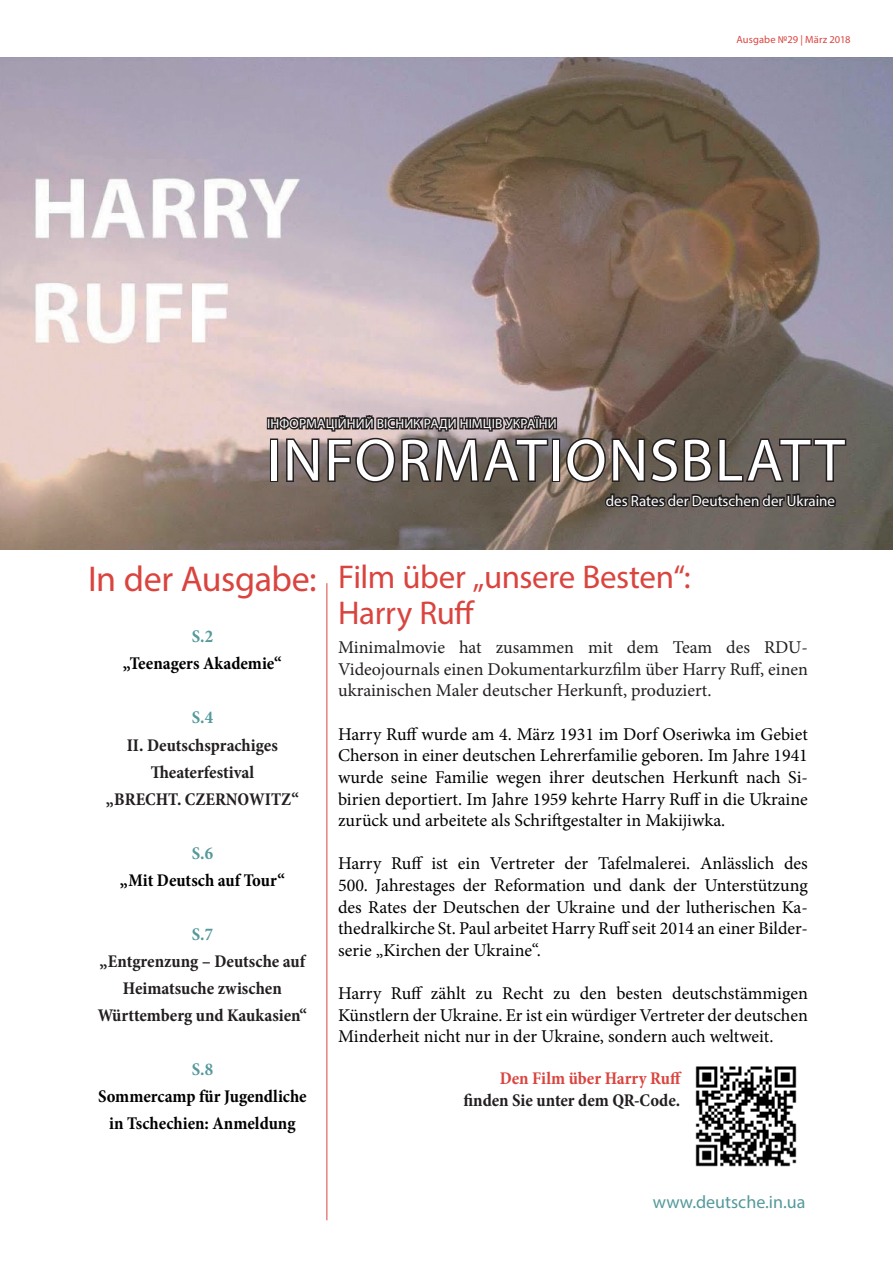
<style>
.page{position:relative;width:893px;height:1263px;background:#fff}
.page>*{position:absolute;margin:0;border:0;box-sizing:border-box;transform-origin:0 0}
.t1{font:60px "Myriad Pro";letter-spacing:.03em;color:#fff}
.t2{font:36px "Myriad Pro";letter-spacing:-.015em;color:#da443f}
.t3{font:33px "Myriad Pro";letter-spacing:-.01em;color:#da443f}
.t4{font:18px/21.6px "Minion Pro";color:#000;text-align:justify}
.t5{font:700 condensed 18px/27px "Minion Pro";color:#231f20;text-align:center}
.t6{font:18px/21.6px "Minion Pro";color:#231f20;text-align:justify}
.t7{font:700 condensed 18px "Minion Pro";color:#000}
.t8{font:700 condensed 18px "Minion Pro";color:#da443f}
.t9{font:18px "Myriad Pro";color:#55999b}
.t10{font:700 condensed 18px "Minion Pro";color:#55999b}
.t11{font:15px "Myriad Pro";color:#fff}
.t12{font:13.5px "Myriad Pro";letter-spacing:.01em;color:#fcfcfc}
.t13{font:10.5px "Myriad Pro";letter-spacing:.01em;color:#da443f}
</style>
<div class="page">
<hr style="left:326px;top:583px;width:1px;height:637px;background:#da443f">
<img style="left:0;top:57px;width:893px;height:493px">
<div style="left:267px;top:417px;width:4px;height:12px;border:3px solid #231f20"></div>
<svg style="left:269px;top:394px;width:579px;height:202px"></svg>
<img style="left:695px;top:1066px;width:102px;height:101px">
<p class="t13" style="left:736px;top:33px;width:116px">Ausgabe №29 | März 2018</p>
<p class="t12" style="left:267px;top:415px;width:291px">ІНФОРМАЦІЙНИЙ ВІСНИК РАДИ НІМЦІВ УКРАЇНИ</p>
<p class="t1" style="left:267px;top:423px;width:579px">INFORMATIONSBLATT</p>
<p class="t11" style="left:606px;top:491px;width:231px">des Rates der Deutschen der Ukraine</p>
<p class="t2" style="left:88px;top:557px;width:230px">In der Ausgabe:</p>
<p class="t10" style="left:192px;top:624px;width:23px">S.2</p>
<p class="t7" style="left:123px;top:651px;width:160px">„Teenagers Akademie“</p>
<p class="t10" style="left:192px;top:705px;width:23px">S.4</p>
<p class="t5" style="left:127px;top:731px;width:153px">ІІ. Deutschsprachiges</p>
<p class="t5" style="left:151px;top:758px;width:105px">Theaterfestival</p>
<p class="t5" style="left:106px;top:785px;width:194px">„BRECHT. CZERNOWITZ“</p>
<p class="t10" style="left:192px;top:840px;width:23px">S.6</p>
<p class="t7" style="left:120px;top:867px;width:166px">„Mit Deutsch auf Tour“</p>
<p class="t10" style="left:192px;top:921px;width:23px">S.7</p>
<p class="t5" style="left:99px;top:947px;width:207px">„Entgrenzung – Deutsche auf<br>Heimatsuche zwischen</p>
<p class="t5" style="left:98px;top:1001px;width:211px">Württemberg und Kaukasien“</p>
<p class="t10" style="left:192px;top:1056px;width:23px">S.8</p>
<p class="t7" style="left:98px;top:1083px;width:210px">Sommercamp für Jugendliche</p>
<p class="t7" style="left:109px;top:1110px;width:188px">in Tschechien: Anmeldung</p>
<p class="t3" style="left:338px;top:557px;width:354px">Film über „unsere Besten“:</p>
<p class="t3" style="left:338px;top:593px;width:139px">Harry Ruff</p>
<p class="t6" style="left:338px;top:637px;width:471px">Minimalmovie hat zusammen mit dem Team des RDU-Videojournals einen Dokumentarkurzfilm über Harry Ruff, einen ukrainischen Maler deutscher Herkunft, produziert.</p>
<p class="t4" style="left:338px;top:723px;width:471px">Harry Ruff wurde am 4. März 1931 im Dorf Oseriwka im Gebiet Cherson in einer deutschen Lehrerfamilie geboren. Im Jahre 1941 wurde seine Familie wegen ihrer deutschen Herkunft nach Si&shy;birien deportiert. Im Jahre 1959 kehrte Harry Ruff in die Ukraine zurück und arbeitete als Schriftgestalter in Makijiwka.</p>
<p class="t4" style="left:338px;top:853px;width:471px">Harry Ruff ist ein Vertreter der Tafelmalerei. Anlässlich des 500. Jahrestages der Reformation und dank der Unterstützung des Rates der Deutschen der Ukraine und der lutherischen Ka&shy;thedralkirche St. Paul arbeitet Harry Ruff seit 2014 an einer Bilder&shy;serie „Kirchen der Ukraine“.</p>
<p class="t4" style="left:338px;top:982px;width:471px">Harry Ruff zählt zu Recht zu den besten deutschstämmigen Künstlern der Ukraine. Er ist ein würdiger Vertreter der deutschen Minderheit nicht nur in der Ukraine, sondern auch weltweit.</p>
<p class="t8" style="left:500px;top:1066px;width:184px">Den Film über Harry Ruff</p>
<p class="t5" style="left:463px;top:1086px;width:218px">finden Sie unter dem QR-Code.</p>
<p class="t9" style="left:653px;top:1191px;width:154px">www.deutsche.in.ua</p>
</div>
